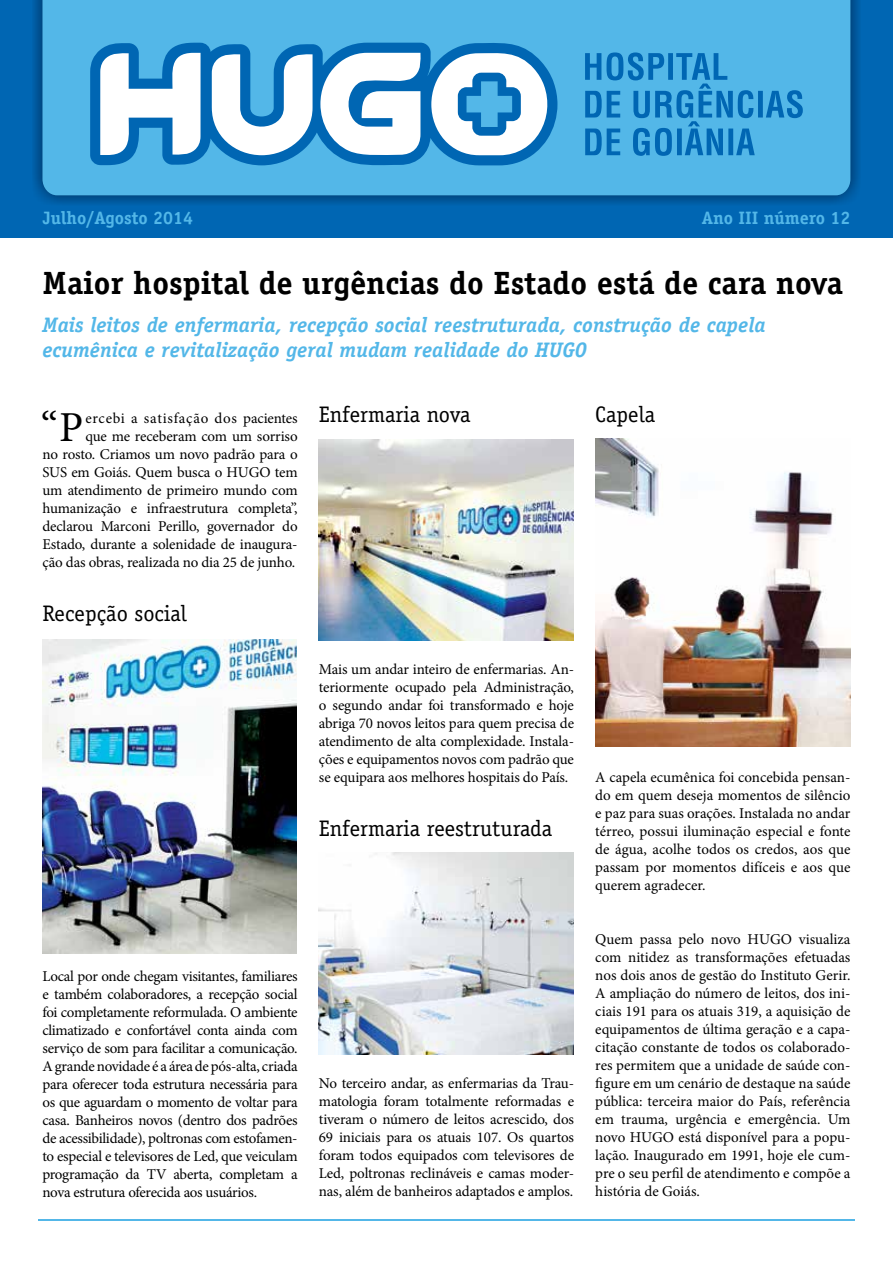
<style>
.page{position:relative;width:893px;height:1263px;background:#fff}
.page>*{position:absolute;margin:0;border:0;box-sizing:border-box;transform-origin:0 0}
.t1{font:42.75px "Minion Pro";color:#000}
.t2{font:700 32.25px "Officina Serif";color:#000}
.t3{font:22.5px "Officina Serif";color:#000}
.t4{font:italic 700 21px/25.2px "Officina Serif";color:#53b7e8}
.t5{font:700 18px "Officina Serif";color:#53b7e8}
.t6{font:15px/18px "Minion Pro";letter-spacing:-.01em;color:#000;text-align:justify}
</style>
<div class="page">
<hr style="left:38px;top:1220px;width:817px;height:1px;background:#53b7e8">
<div style="left:0;top:0;width:893px;height:237px;background:#0066b3"></div>
<img style="left:33px;top:0;width:826px;height:204px">
<div style="left:42px;top:0;width:808px;height:195px;background:#53b7e8"></div>
<svg style="left:90px;top:42px;width:467px;height:124px"></svg>
<svg style="left:100px;top:50px;width:456px;height:107px;fill:#fff"></svg>
<svg style="left:585px;top:52px;width:230px;height:120px"></svg>
<img style="left:42px;top:639px;width:255px;height:314px">
<img style="left:596px;top:439px;width:254px;height:308px">
<img style="left:319px;top:439px;width:254px;height:202px">
<img style="left:319px;top:853px;width:254px;height:201px">
<p class="t5" style="left:43px;top:206px;width:152px">Julho/Agosto 2014</p>
<p class="t5" style="left:702px;top:206px;width:150px">Ano III número 12</p>
<h2 class="t2" style="left:43px;top:263px;width:802px">Maior hospital de urgências do Estado está de cara nova</h2>
<h3 class="t4" style="left:43px;top:312px;width:725px">Mais leitos de enfermaria, recepção social reestruturada, construção de capela ecumênica e revitalização geral mudam realidade do HUGO</h3>
<h1 class="t1" style="left:41px;top:399px;width:44px">“P</h1>
<p class="t6" style="left:42px;top:410px;width:257px;text-align:right">ercebi a satisfação dos pacientes<br>que me receberam com um sorriso<br>no rosto. Criamos um novo padrão para o SUS em Goiás. Quem busca o HUGO tem um atendimento de primeiro mundo com humanização e infraestrutura completa”, declarou Marconi Perillo, governador do Estado, durante a solenidade de inaugura&shy;ção das obras, realizada no dia 25 de junho.</p>
<h3 class="t3" style="left:42px;top:601px;width:146px">Recepção social</h3>
<h3 class="t3" style="left:319px;top:401px;width:153px">Enfermaria nova</h3>
<p class="t6" style="left:319px;top:660px;width:257px">Mais um andar inteiro de enfermarias. An&shy;teriormente ocupado pela Administração, o segundo andar foi transformado e hoje abriga 70 novos leitos para quem precisa de atendimento de alta complexidade. Instala&shy;ções e equipamentos novos com padrão que se equipara aos melhores hospitais do País.</p>
<h3 class="t3" style="left:319px;top:815px;width:235px">Enfermaria reestruturada</h3>
<p class="t6" style="left:42px;top:968px;width:257px">Local por onde chegam visitantes, familiares e também colaboradores, a recepção social foi completamente reformulada. O ambiente climatizado e confortável conta ainda com serviço de som para facilitar a comunicação.<br>A grande novidade é a área de pós-alta, criada para oferecer toda estrutura necessária para os que aguardam o momento de voltar para casa. Banheiros novos (dentro dos padrões de acessibilidade), poltronas com estofamen&shy;to especial e televisores de Led, que veiculam programação da TV aberta, completam a nova estrutura oferecida aos usuários.</p>
<p class="t6" style="left:319px;top:1074px;width:257px">No terceiro andar, as enfermarias da Trau&shy;matologia foram totalmente reformadas e tiveram o número de leitos acrescido, dos 69 iniciais para os atuais 107. Os quartos foram todos equipados com televisores de Led, poltronas reclináveis e camas moder&shy;nas, além de banheiros adaptados e amplos.</p>
<h3 class="t3" style="left:595px;top:401px;width:62px">Capela</h3>
<p class="t6" style="left:595px;top:768px;width:257px">A capela ecumênica foi concebida pensan&shy;do em quem deseja momentos de silêncio e paz para suas orações. Instalada no andar térreo, possui iluminação especial e fonte de água, acolhe todos os credos, aos que passam por momentos difíceis e aos que querem agradecer.</p>
<p class="t6" style="left:595px;top:930px;width:257px">Quem passa pelo novo HUGO visualiza com nitidez as transformações efetuadas nos dois anos de gestão do Instituto Gerir.<br>A ampliação do número de leitos, dos ini&shy;ciais 191 para os atuais 319, a aquisição de equipamentos de última geração e a capa&shy;citação constante de todos os colaborado&shy;res permitem que a unidade de saúde con&shy;figure em um cenário de destaque na saúde pública: terceira maior do País, referência em trauma, urgência e emergência. Um novo HUGO está disponível para a popu&shy;lação. Inaugurado em 1991, hoje ele cum&shy;pre o seu perfil de atendimento e compõe a história de Goiás.</p>
</div>
